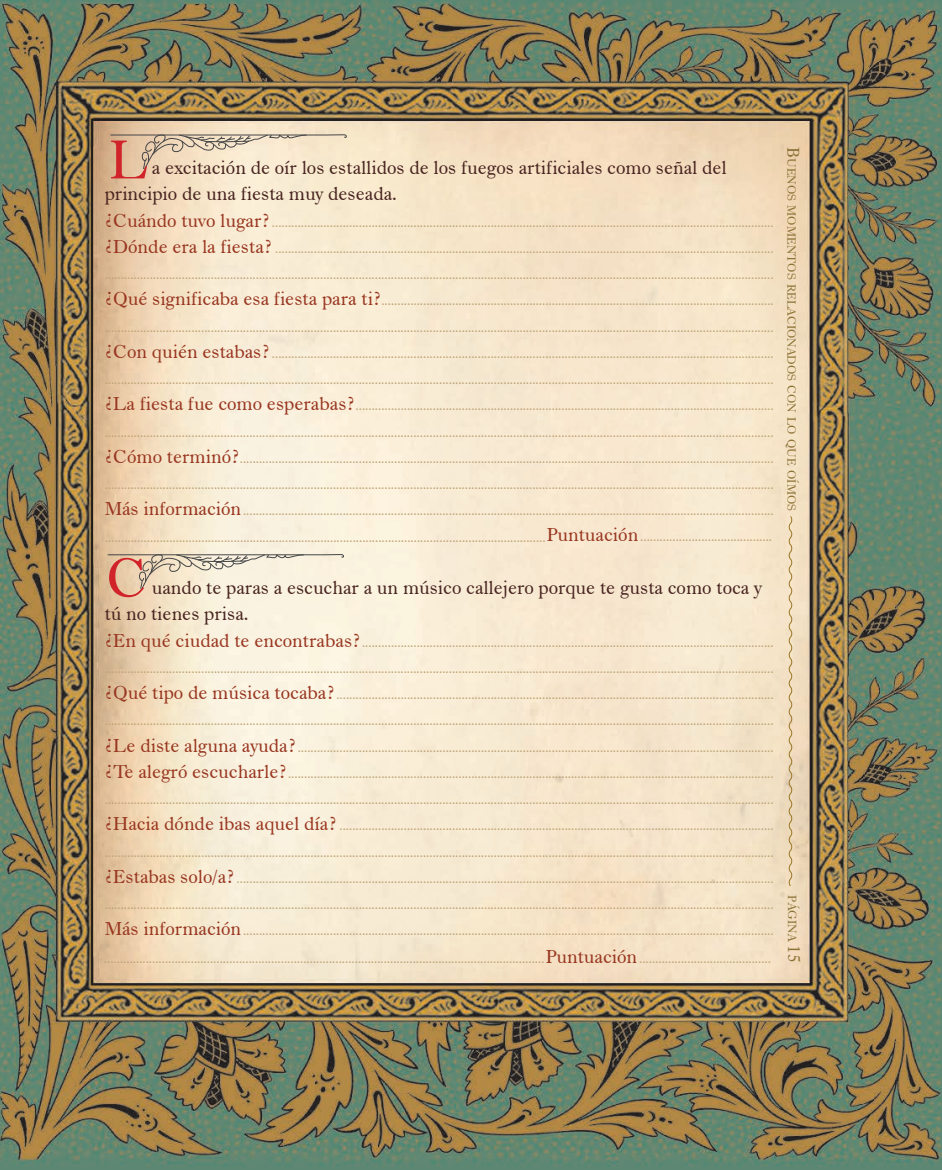
<style>
.page{position:relative;width:942px;height:1170px;background:#fff}
.page>*{position:absolute;margin:0;border:0;box-sizing:border-box;transform-origin:0 0}
.t1{font:56px "Dutch 766 BT Roman A";color:#d1232a}
.t2{font:19.25px/26.2px "Dutch 766 BT Roman A";color:#492521}
.t3{font:13.12px/26.2px "Dutch 766 BT Roman A";color:#bda375;text-align:justify}
.t4{font:12.25px "Dutch 766 BT Roman A";color:#8c7337}
.s1{font-size:19.25px;color:#993721}
.s2{font-size:17.5px}
</style>
<div class="page">
<img style="left:0;top:0;width:942px;height:1170px">
<svg style="left:787px;top:515px;width:6px;height:372px;background:#e1cba5"></svg>
<svg style="left:110px;top:134px;width:237px;height:36px;background:#e3d1b7"></svg>
<svg style="left:107px;top:554px;width:237px;height:36px;background:#e6dac5"></svg>
<h1 class="t1" style="left:109px;top:125px;width:41px">L</h1>
<h2 class="t2" style="left:105px;top:154px;width:623px;text-indent:47px">a excitación de oír los estallidos de los fuegos artificiales como señal del principio de una fiesta muy deseada.</h2>
<p class="t3" style="left:105px;top:209px;width:670px"><span class="s1">¿Cuándo tuvo lugar?</span> ............................................................................................................................................................ <span class="s1">¿Dónde era la fiesta?</span> ........................................................................................................................................................... ................................................................................................................................................................................................................ <span class="s1">¿Qué significaba esa fiesta para ti?</span>.......................................................................................................................... ................................................................................................................................................................................................................ <span class="s1">¿Con quién estabas?</span> ............................................................................................................................................................ ................................................................................................................................................................................................................ <span class="s1">¿La fiesta fue como esperabas?</span> .................................................................................................................................. ................................................................................................................................................................................................................ <span class="s1">¿Cómo terminó?</span> ...................................................................................................................................................................... ................................................................................................................................................................................................................<br><span class="s1">Más información</span> .....................................................................................................................................................................</p>
<p class="t3" style="left:105px;top:524px;width:668px">.........................................................................................................................................<span class="s1">Puntuación</span> .........................................</p>
<h1 class="t1" style="left:106px;top:543px;width:42px">C</h1>
<h2 class="t2" style="left:105px;top:574px;width:659px;text-indent:47px">uando te paras a escuchar a un músico callejero porque te gusta como toca y tú no tienes prisa.</h2>
<p class="t3" style="left:105px;top:629px;width:670px"><span class="s1">¿En qué ciudad te encontrabas?</span> ................................................................................................................................ ................................................................................................................................................................................................................ <span class="s1">¿Qué tipo de música tocaba?</span> ........................................................................................................................................ ................................................................................................................................................................................................................ <span class="s1">¿Le diste alguna ayuda?</span> .................................................................................................................................................... <span class="s1">¿Te alegró escucharle?</span> ....................................................................................................................................................... ................................................................................................................................................................................................................ <span class="s1">¿Hacia dónde ibas aquel día?</span> ....................................................................................................................................... ................................................................................................................................................................................................................ <span class="s1">¿Estabas solo/a?</span> ....................................................................................................................................................................... ................................................................................................................................................................................................................<br><span class="s1">Más información</span> .....................................................................................................................................................................</p>
<p class="t3" style="left:104px;top:945px;width:668px">.........................................................................................................................................<span class="s1">Puntuación</span> .........................................</p>
<p class="t4" style="left:799px;top:147px;width:366px;rotate:90deg"><span class="s2">B</span>UENOS MOMENTOS RELACIONADOS CON LO QUE OÍMOS</p>
<p class="t4" style="left:800px;top:895px;width:69px;rotate:90deg">PÁGINA <span class="s2">15</span></p>
</div>
